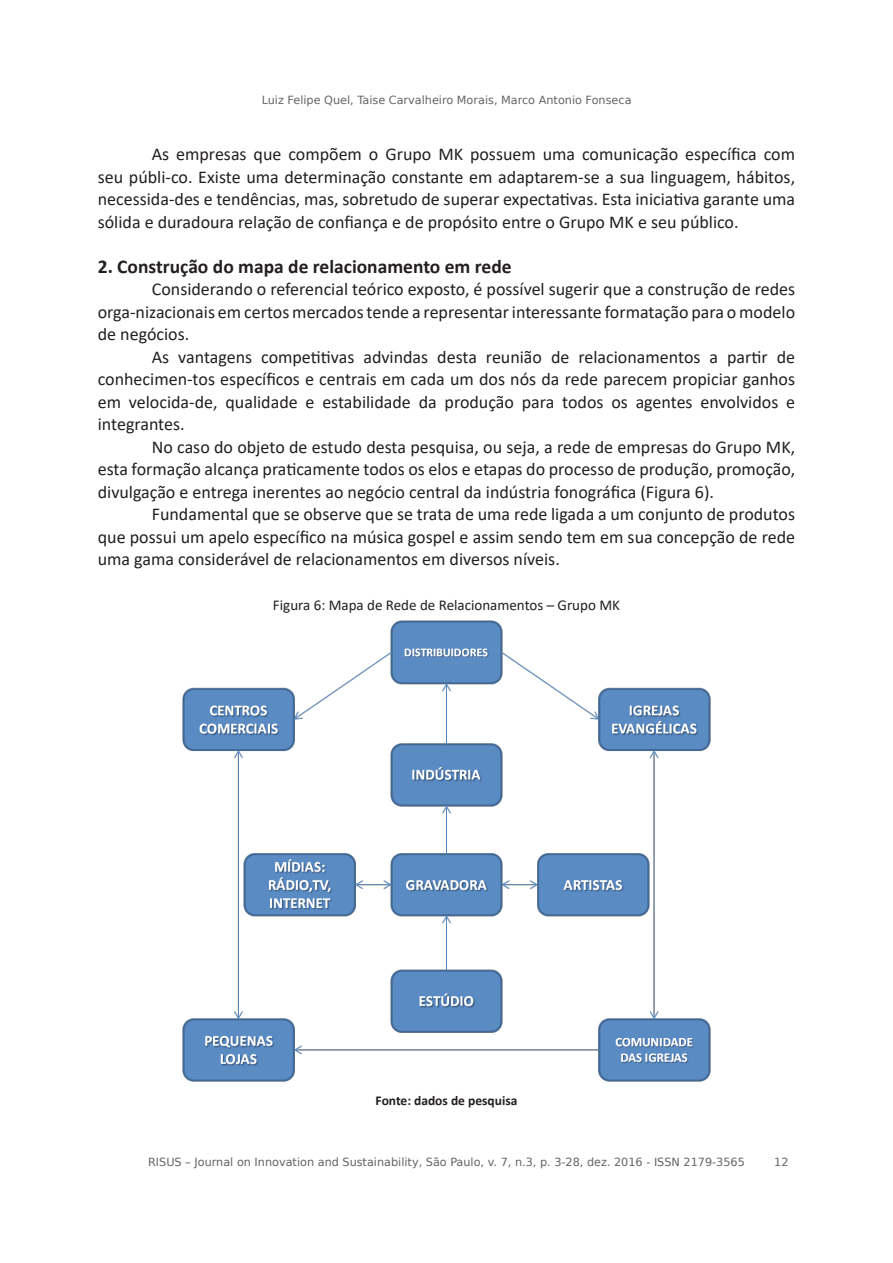
<style>
.page{position:relative;width:893px;height:1263px;background:#fff}
.page>*{position:absolute;margin:0;border:0;box-sizing:border-box;transform-origin:0 0}
.Corpo_texto{font:700 19.5px "Calibri";color:#231f20}
.Corpo_texto-2{font:18px/22.5px "Calibri";color:#231f20;text-align:justify}
.Corpo_texto-3{font:15px "Calibri";color:#231f20}
.Corpo_texto-4{font:700 13.5px "Calibri";color:#231f20}
.t1{font:11.25px "DejaVu Sans";color:#636366}
.t2{font:11.25px "DejaVu Sans";color:#656568}
</style>
<div class="page">
<img style="left:183px;top:621px;width:527px;height:460px">
<p class="t2" style="left:262px;top:90px;width:371px">Luiz Felipe Quel, Taise Carvalheiro Morais, Marco Antonio Fonseca</p>
<p class="Corpo_texto-2" style="left:98px;top:143px;width:699px;text-indent:54px">As empresas que compõem o Grupo MK possuem uma comunicação específica com seu públi-co. Existe uma determinação constante em adaptarem-se a sua linguagem, hábitos, necessida-des e tendências, mas, sobretudo de superar expectativas. Esta iniciativa garante uma sólida e duradoura relação de confiança e de propósito entre o Grupo MK e seu público.</p>
<p class="Corpo_texto" style="left:98px;top:252px;width:415px">2. Construção do mapa de relacionamento em rede</p>
<p class="Corpo_texto-2" style="left:98px;top:278px;width:699px;text-indent:54px">Considerando o referencial teórico exposto, é possível sugerir que a construção de redes orga-nizacionais em certos mercados tende a representar interessante formatação para o modelo de negócios.</p>
<p class="Corpo_texto-2" style="left:98px;top:345px;width:699px;text-indent:54px">As vantagens competitivas advindas desta reunião de relacionamentos a partir de conhecimen-tos específicos e centrais em cada um dos nós da rede parecem propiciar ganhos em velocida-de, qualidade e estabilidade da produção para todos os agentes envolvidos e integrantes.</p>
<p class="Corpo_texto-2" style="left:98px;top:435px;width:699px;text-indent:54px">No caso do objeto de estudo desta pesquisa, ou seja, a rede de empresas do Grupo MK, esta formação alcança praticamente todos os elos e etapas do processo de produção, promoção, divulgação e entrega inerentes ao negócio central da indústria fonográfica (Figura 6).</p>
<p class="Corpo_texto-2" style="left:98px;top:503px;width:699px;text-indent:54px">Fundamental que se observe que se trata de uma rede ligada a um conjunto de produtos que possui um apelo específico na música gospel e assim sendo tem em sua concepção de rede uma gama considerável de relacionamentos em diversos níveis.</p>
<p class="Corpo_texto-3" style="left:273px;top:595px;width:348px">Figura 6: Mapa de Rede de Relacionamentos – Grupo MK</p>
<p class="Corpo_texto-4" style="left:376px;top:1091px;width:143px">Fonte: dados de pesquisa</p>
<p class="t1" style="left:148px;top:1152px;width:598px">RISUS – Journal on Innovation and Sustainability, São Paulo, v. 7, n.3, p. 3-28, dez. 2016 - ISSN 2179-3565</p>
<p class="t2" style="left:774px;top:1152px;width:16px">12</p>
</div>
